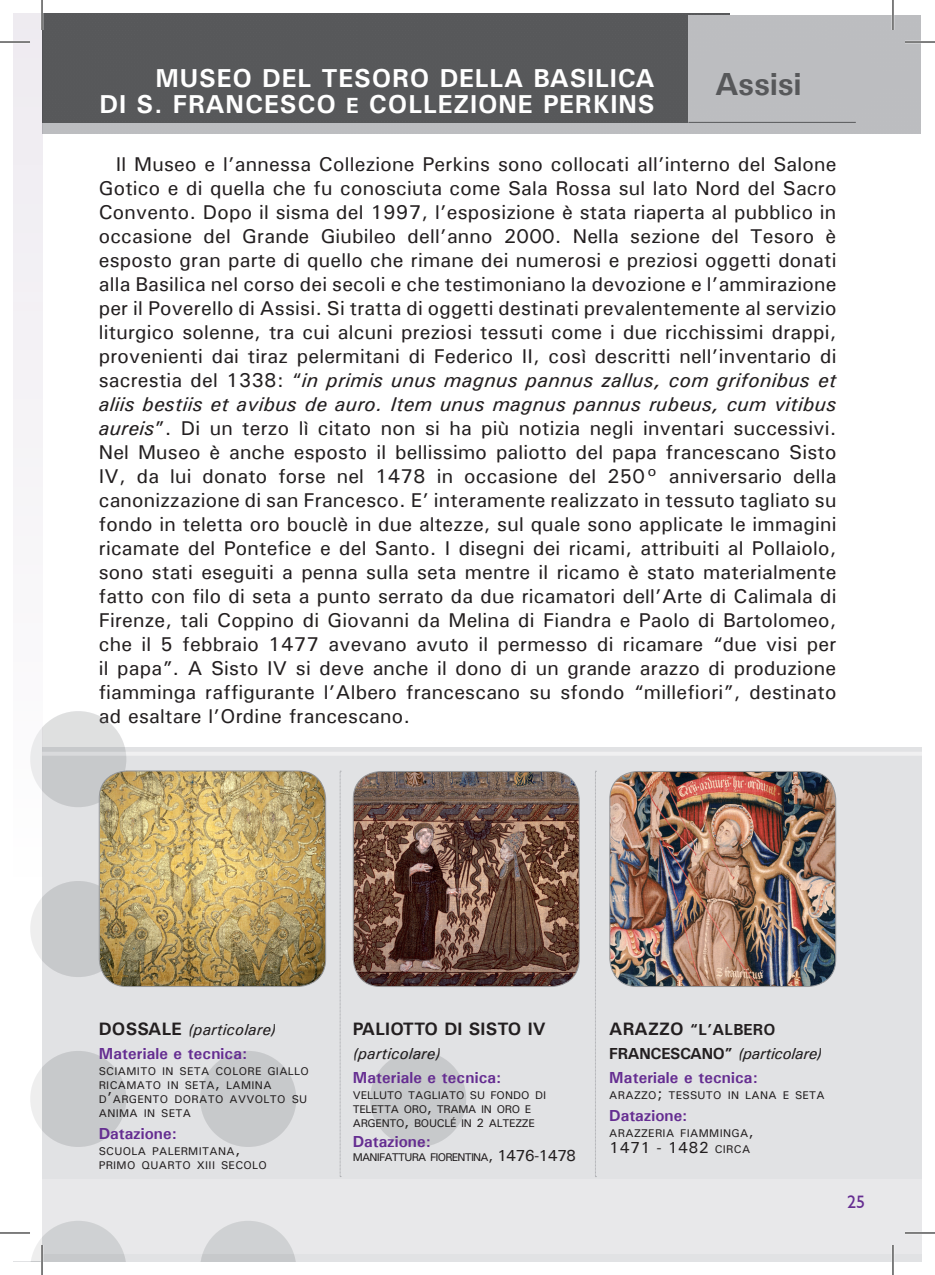
<style>
.page{position:relative;width:935px;height:1275px;background:#fff}
.page>*{position:absolute;margin:0;border:0;box-sizing:border-box;transform-origin:0 0}
.t1{font:700 32px "Univers";color:#57585a}
.t2{font:700 26px/26px "Univers";letter-spacing:.03em;color:#fff;text-align:right}
.t3{font:500 20px/24px "Univers";letter-spacing:.01em;color:#231f20;text-align:justify}
.t4{font:700 18px "Univers";letter-spacing:.01em;color:#231f20}
.t5{font:18px "Humanist 521 BT";color:#652d91}
.t6{font:700 16px/24px "Univers";letter-spacing:.01em;color:#652d91}
.t7{font:700 16px/24px "Univers";letter-spacing:.01em;color:#231f20}
.t8{font:500 16px "Univers";letter-spacing:.02em;color:#231f20}
.t9{font:italic 500 16px "Univers";color:#231f20}
.t10{font:500 11.2px/14px "Univers";letter-spacing:.03em;color:#231f20}
.t11{font:500 11.2px/14px "Univers";letter-spacing:-.03em;color:#231f20}
.t12{font:500 11.2px "Univers";letter-spacing:-.07em;color:#231f20}
.s1{font-size:22px}
.s2{font-style:italic}
.s3{font-size:18px;color:#231f20}
.s4{font-weight:500;font-style:italic;color:#231f20}
.s5{font-size:16px}
.s6{font-size:12px}
.s7{font-size:18px}
.s8{font-weight:500;font-style:italic}
.s9{color:#652d91}
.s10{font-size:11.2px}
</style>
<div class="page">
<div style="left:14px;top:747px;width:907px;height:514px;background:#e1e2e4"></div>
<hr style="left:14px;top:751px;width:907px;height:4px;background:#f0f0f1">
<div style="left:14px;top:1179px;width:907px;height:74px;background:#e8e8ea"></div>
<div style="left:42px;top:16px;width:687px;height:118px;background:#bcbdc0"></div>
<div style="left:42px;top:14px;width:687px;height:109px;background:#57585a"></div>
<div style="left:688px;top:16px;width:232px;height:118px;background:#bcbdc0"></div>
<img style="left:905px;top:40px;width:16px;height:1px">
<hr style="left:688px;top:122px;width:167px;height:1px;background:#57585a">
<svg style="left:595px;top:771px;width:1px;height:406px"></svg>
<img style="left:471px;top:771px;width:108px;height:215px">
<img style="left:609px;top:771px;width:226px;height:215px">
<div style="left:609px;top:771px;width:227px;height:216px;border:1px solid #939598;border-radius:28px"></div>
<div style="left:14px;top:14px;width:28px;height:1101px;background:#f4f2f5"></div>
<svg style="left:14px;top:711px;width:457px;height:550px"></svg>
<img style="left:100px;top:771px;width:225px;height:215px">
<div style="left:99px;top:770px;width:227px;height:217px;border:1px solid #939598;border-radius:28px"></div>
<hr style="left:0;top:41px;width:30px;height:2px;background:#fff">
<hr style="left:904px;top:41px;width:30px;height:2px;background:#fff">
<hr style="left:0;top:1231px;width:30px;height:3px;background:#fff">
<hr style="left:904px;top:1231px;width:30px;height:3px;background:#fff">
<hr style="left:41px;top:0;width:2px;height:30px;background:#fff">
<hr style="left:41px;top:1245px;width:2px;height:30px;background:#fff">
<hr style="left:891px;top:0;width:3px;height:30px;background:#fff">
<hr style="left:891px;top:1245px;width:3px;height:30px;background:#fff">
<hr style="left:0;top:42px;width:30px;height:1px;background:#000">
<hr style="left:904px;top:42px;width:30px;height:1px;background:#000">
<hr style="left:0;top:1232px;width:30px;height:1px;background:#000">
<hr style="left:904px;top:1232px;width:30px;height:1px;background:#000">
<hr style="left:42px;top:0;width:1px;height:30px;background:#000">
<hr style="left:42px;top:1245px;width:1px;height:30px;background:#000">
<hr style="left:892px;top:0;width:1px;height:30px;background:#000">
<hr style="left:892px;top:1245px;width:1px;height:30px;background:#000">
<h2 class="t2" style="left:100px;top:65px;width:556px">MUSEO DEL TESORO DELLA BASILICA<br>DI S. FRANCESCO <span class="s1">E</span> COLLEZIONE PERKINS</h2>
<h1 class="t1" style="left:715px;top:65px;width:88px">Assisi</h1>
<p class="t3" style="left:99px;top:151px;width:739px;text-indent:17px">Il Museo e l’annessa Collezione Perkins sono collocati all’interno del Salone Gotico e di quella che fu conosciuta come Sala Rossa sul lato Nord del Sacro Convento. Dopo il sisma del 1997, l’esposizione è stata riaperta al pubblico in occasione del Grande Giubileo dell’anno 2000. Nella sezione del Tesoro è esposto gran parte di quello che rimane dei numerosi e preziosi oggetti donati alla Basilica nel corso dei secoli e che testimoniano la devozione e l’ammirazione per il Poverello di Assisi. Si tratta di oggetti destinati prevalentemente al servizio liturgico solenne, tra cui alcuni preziosi tessuti come i due ricchissimi drappi, provenienti dai tiraz pelermitani di Federico II, così descritti nell’inventario di sacrestia del 1338: “<span class="s2">in primis unus magnus pannus zallus, com grifonibus et aliis bestiis et avibus de auro. Item unus magnus pannus rubeus, cum vitibus aureis</span>”. Di un terzo lì citato non si ha più notizia negli inventari successivi.<br>Nel Museo è anche esposto il bellissimo paliotto del papa francescano Sisto IV, da lui donato forse nel 1478 in occasione del 250° anniversario della canonizzazione di san Francesco. E’ interamente realizzato in tessuto tagliato su fondo in teletta oro bouclè in due altezze, sul quale sono applicate le immagini ricamate del Pontefice e del Santo. I disegni dei ricami, attribuiti al Pollaiolo, sono stati eseguiti a penna sulla seta mentre il ricamo è stato materialmente fatto con filo di seta a punto serrato da due ricamatori dell’Arte di Calimala di Firenze, tali Coppino di Giovanni da Melina di Fiandra e Paolo di Bartolomeo, che il 5 febbraio 1477 avevano avuto il permesso di ricamare “due visi per il papa”. A Sisto IV si deve anche il dono di un grande arazzo di produzione fiamminga raffigurante l’Albero francescano su sfondo “millefiori”, destinato ad esaltare l’Ordine francescano.</p>
<p class="t6" style="left:99px;top:1017px;width:179px"><span class="s3">DOSSALE</span> <span class="s4">(particolare)<br></span>Materiale e tecnica:</p>
<p class="t10" style="left:99px;top:1064px;width:212px">SCIAMITO IN SETA COLORE GIALLO<br>RICAMATO IN SETA<span class="s5">,</span> LAMINA<br>D<span class="s5">’</span>ARGENTO DORATO AVVOLTO SU<br>ANIMA IN SETA</p>
<p class="t6" style="left:99px;top:1121px;width:80px">Datazione:</p>
<p class="t10" style="left:99px;top:1144px;width:170px">SCUOLA PALERMITANA<span class="s5">,<br></span>PRIMO QUARTO XIII SECOLO</p>
<p class="t4" style="left:353px;top:1018px;width:194px">PALIOTTO DI SISTO IV</p>
<p class="t9" style="left:353px;top:1043px;width:89px">(particolare)</p>
<p class="t6" style="left:353px;top:1065px;width:150px">Materiale e tecnica:</p>
<p class="t11" style="left:353px;top:1088px;width:195px">VELLUTO TAGLIATO SU FONDO DI<br>TELETTA ORO<span class="s5">,</span> TRAMA IN ORO E<br>ARGENTO<span class="s5">,</span> BOUCLÉ IN <span class="s6">2</span> ALTEZZE</p>
<p class="t6" style="left:353px;top:1129px;width:80px">Datazione:</p>
<p class="t12" style="left:353px;top:1150px;width:225px">MANIFATTURA FIORENTINA<span class="s5">, 1476-1478</span></p>
<p class="t7" style="left:609px;top:1017px;width:214px"><span class="s7">ARAZZO</span> “L’ALBERO<br>FRANCESCANO” <span class="s8">(particolare)<br></span><span class="s9">Materiale e tecnica:</span></p>
<p class="t10" style="left:609px;top:1088px;width:217px">ARAZZO<span class="s5">;</span> TESSUTO IN LANA E SETA</p>
<p class="t6" style="left:609px;top:1103px;width:80px">Datazione:</p>
<p class="t10" style="left:609px;top:1126px;width:146px">ARAZZERIA FIAMMINGA<span class="s5">,</span></p>
<p class="t8" style="left:609px;top:1137px;width:142px">1471 - 1482 <span class="s10">CIRCA</span></p>
<p class="t5" style="left:847px;top:1191px;width:20px">25</p>
</div>
